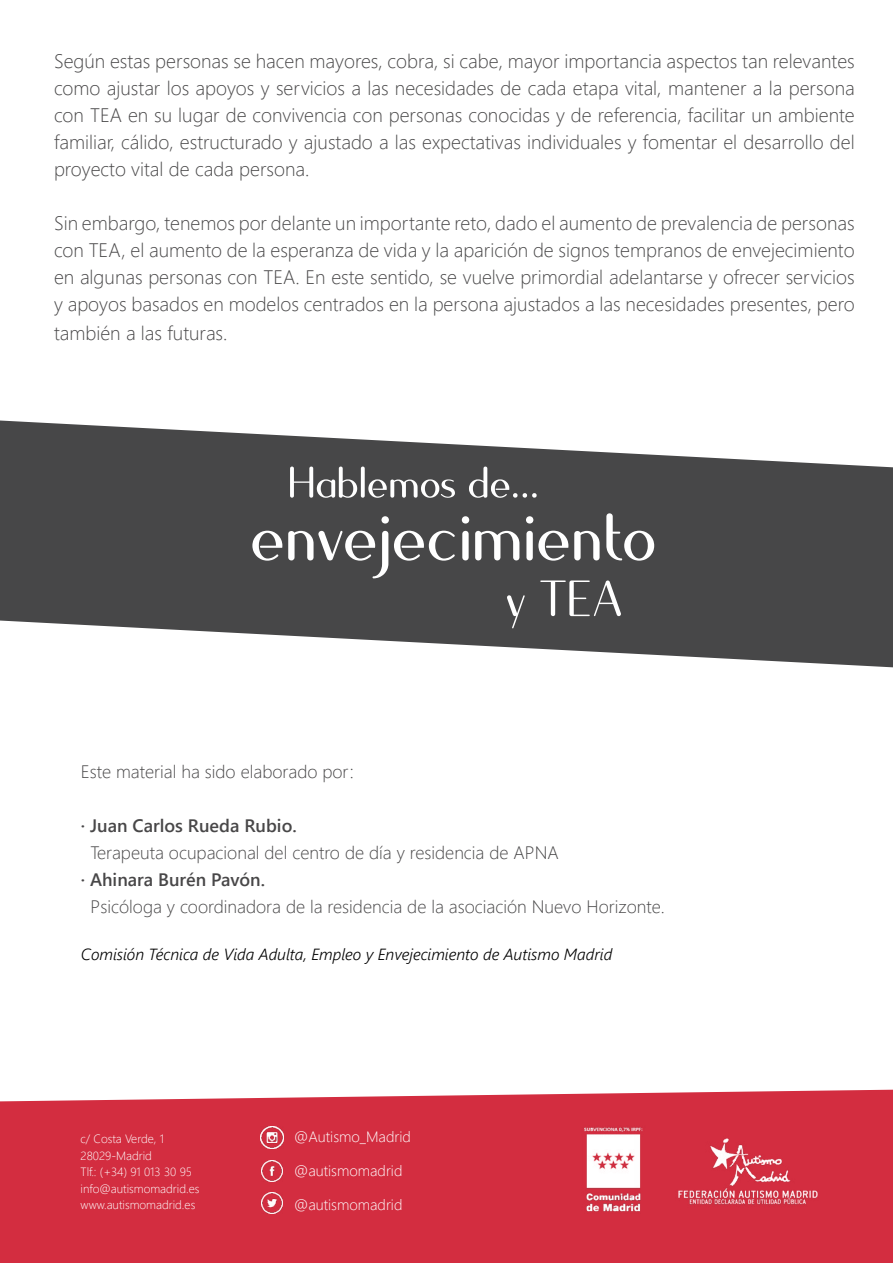
<style>
.page{position:relative;width:893px;height:1263px;background:#fff}
.page>*{position:absolute;margin:0;border:0;box-sizing:border-box;transform-origin:0 0}
.t1{font:300 19.5px/27px "Segoe UI";color:#484748;text-align:justify}
.t2{font:300 18px "Segoe UI";color:#484748}
.t3{font:600 18px "Segoe UI";color:#484748}
.t4{font:italic 300 16.05px "Segoe UI";color:#000}
.t5{font:300 15px "Segoe UI";color:#fff}
.t6{font:300 12px/16.5px "Segoe UI";color:#fff}
</style>
<div class="page">
<div style="left:0;top:1090px;width:893px;height:173px;background:#d32d40"></div>
<svg style="left:0;top:420px;width:893px;height:247px;fill:#474748"></svg>
<svg style="left:290px;top:466px;width:247px;height:32px"></svg>
<svg style="left:252px;top:513px;width:402px;height:115px"></svg>
<img style="left:675px;top:1135px;width:145px;height:78px">
<img style="left:261px;top:1126px;width:22px;height:23px">
<img style="left:261px;top:1192px;width:22px;height:22px">
<img style="left:261px;top:1160px;width:22px;height:21px">
<img style="left:581px;top:1125px;width:65px;height:88px">
<p class="t1" style="left:54px;top:46px;width:802px">Según estas personas se hacen mayores, cobra, si cabe, mayor importancia aspectos tan relevantes como ajustar los apoyos y servicios a las necesidades de cada etapa vital, mantener a la persona con TEA en su lugar de convivencia con personas conocidas y de referencia, facilitar un ambiente familiar, cálido, estructurado y ajustado a las expectativas individuales y fomentar el desarrollo del proyecto vital de cada persona.</p>
<p class="t1" style="left:54px;top:208px;width:802px;line-height:27.5px">Sin embargo, tenemos por delante un importante reto, dado el aumento de prevalencia de personas con TEA, el aumento de la esperanza de vida y la aparición de signos tempranos de envejecimiento en algunas personas con TEA. En este sentido, se vuelve primordial adelantarse y ofrecer servicios y apoyos basados en modelos centrados en la persona ajustados a las necesidades presentes, pero también a las futuras.</p>
<p class="t2" style="left:81px;top:754px;width:274px">Este material ha sido elaborado por:</p>
<p class="t3" style="left:81px;top:808px;width:217px">· Juan Carlos Rueda Rubio.</p>
<p class="t2" style="left:91px;top:835px;width:470px">Terapeuta ocupacional del centro de día y residencia de APNA</p>
<p class="t3" style="left:81px;top:862px;width:186px">· Ahinara Burén Pavón.</p>
<p class="t2" style="left:91px;top:889px;width:576px">Psicóloga y coordinadora de la residencia de la asociación Nuevo Horizonte.</p>
<p class="t4" style="left:81px;top:939px;width:533px">Comisión Técnica de Vida Adulta, Empleo y Envejecimiento de Autismo Madrid</p>
<p class="t6" style="left:81px;top:1129px;width:120px">c/ Costa Verde, 1<br>28029-Madrid<br>Tlf.: (+34) 91 013 30 95 info@autismomadrid.es www.autismomadrid.es</p>
<p class="t5" style="left:294px;top:1123px;width:118px">@Autismo_Madrid</p>
<p class="t5" style="left:294px;top:1157px;width:110px">@autismomadrid</p>
<p class="t5" style="left:294px;top:1190px;width:110px">@autismomadrid</p>
</div>
